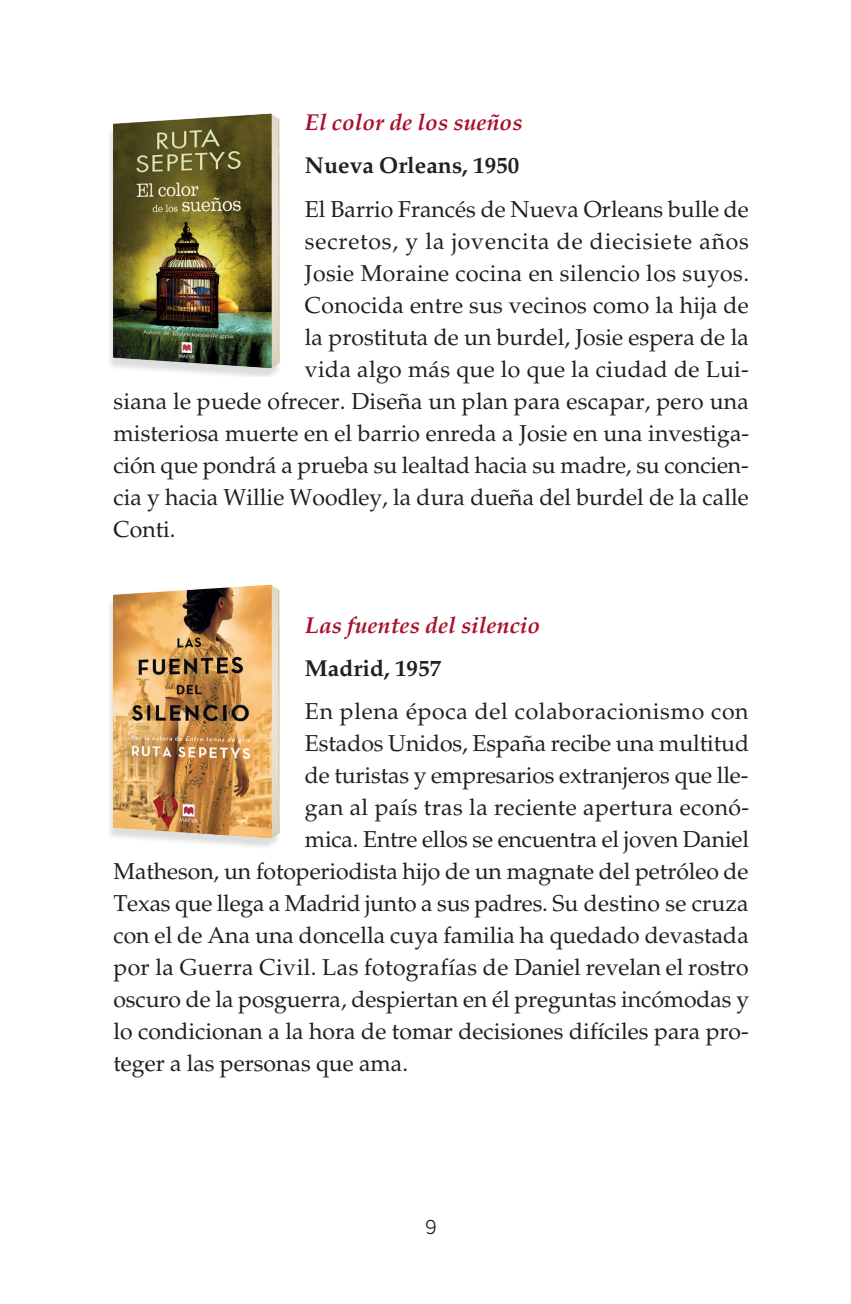
<style>
.page{position:relative;width:851px;height:1304px;background:#fff}
.page>*{position:absolute;margin:0;border:0;box-sizing:border-box;transform-origin:0 0}
.t1{font:23px "Palatino LT Std";color:#231f20}
.t2{font:italic 700 23px "Palatino LT Std";color:#aa0f2b}
.t3{font:23px "Palatino LT Std";letter-spacing:.035em;color:#231f20}
.t4{font:23px "Palatino LT Std";letter-spacing:.02em;color:#231f20}
.t5{font:23px "Palatino LT Std";letter-spacing:.03em;color:#231f20}
.t6{font:700 23px "Palatino LT Std";color:#231f20}
.t7{font:300 20px "Core Sans A35";color:#231f20}
</style>
<div class="page">
<img style="left:110px;top:113px;width:170px;height:264px">
<img style="left:110px;top:584px;width:170px;height:263px">
<p class="t2" style="left:305px;top:109px;width:219px">El color de los sueños</p>
<p class="t6" style="left:305px;top:152px;width:216px">Nueva Orleans, 1950</p>
<p class="t1" style="left:305px;top:195px;width:445px">El Barrio Francés de Nueva Orleans bulle de</p>
<p class="t3" style="left:305px;top:227px;width:445px">secretos, y la jovencita de diecisiete años</p>
<p class="t4" style="left:305px;top:259px;width:445px">Josie Moraine cocina en silencio los suyos.</p>
<p class="t1" style="left:305px;top:291px;width:445px">Conocida entre sus vecinos como la hija de</p>
<p class="t1" style="left:305px;top:323px;width:445px">la prostituta de un burdel, Josie espera de la</p>
<p class="t1" style="left:305px;top:355px;width:445px">vida algo más que lo que la ciudad de Lui-</p>
<p class="t1" style="left:113px;top:387px;width:636px">siana le puede ofrecer. Diseña un plan para escapar, pero una</p>
<p class="t1" style="left:113px;top:419px;width:637px">misteriosa muerte en el barrio enreda a Josie en una investiga-</p>
<p class="t1" style="left:113px;top:451px;width:636px">ción que pondrá a prueba su lealtad hacia su madre, su concien-</p>
<p class="t1" style="left:113px;top:483px;width:636px">cia y hacia Willie Woodley, la dura dueña del burdel de la calle</p>
<p class="t1" style="left:113px;top:515px;width:64px">Conti.</p>
<p class="t2" style="left:305px;top:611px;width:237px">Las fuentes del silencio</p>
<p class="t6" style="left:305px;top:655px;width:138px">Madrid, 1957</p>
<p class="t5" style="left:305px;top:698px;width:445px">En plena época del colaboracionismo con</p>
<p class="t1" style="left:305px;top:730px;width:445px">Estados Unidos, España recibe una multitud</p>
<p class="t1" style="left:305px;top:762px;width:445px">de turistas y empresarios extranjeros que lle-</p>
<p class="t1" style="left:305px;top:794px;width:445px">gan al país tras la reciente apertura econó-</p>
<p class="t1" style="left:305px;top:826px;width:445px">mica. Entre ellos se encuentra el joven Daniel</p>
<p class="t1" style="left:113px;top:858px;width:636px">Matheson, un fotoperiodista hijo de un magnate del petróleo de</p>
<p class="t1" style="left:113px;top:890px;width:636px">Texas que llega a Madrid junto a sus padres. Su destino se cruza</p>
<p class="t1" style="left:113px;top:922px;width:636px">con el de Ana una doncella cuya familia ha quedado devastada</p>
<p class="t1" style="left:113px;top:954px;width:636px">por la Guerra Civil. Las fotografías de Daniel revelan el rostro</p>
<p class="t1" style="left:113px;top:986px;width:637px">oscuro de la posguerra, despiertan en él preguntas incómodas y</p>
<p class="t1" style="left:113px;top:1018px;width:636px">lo condicionan a la hora de tomar decisiones difíciles para pro-</p>
<p class="t1" style="left:113px;top:1050px;width:296px">teger a las personas que ama.</p>
<p class="t7" style="left:425px;top:1214px;width:13px">9</p>
</div>
